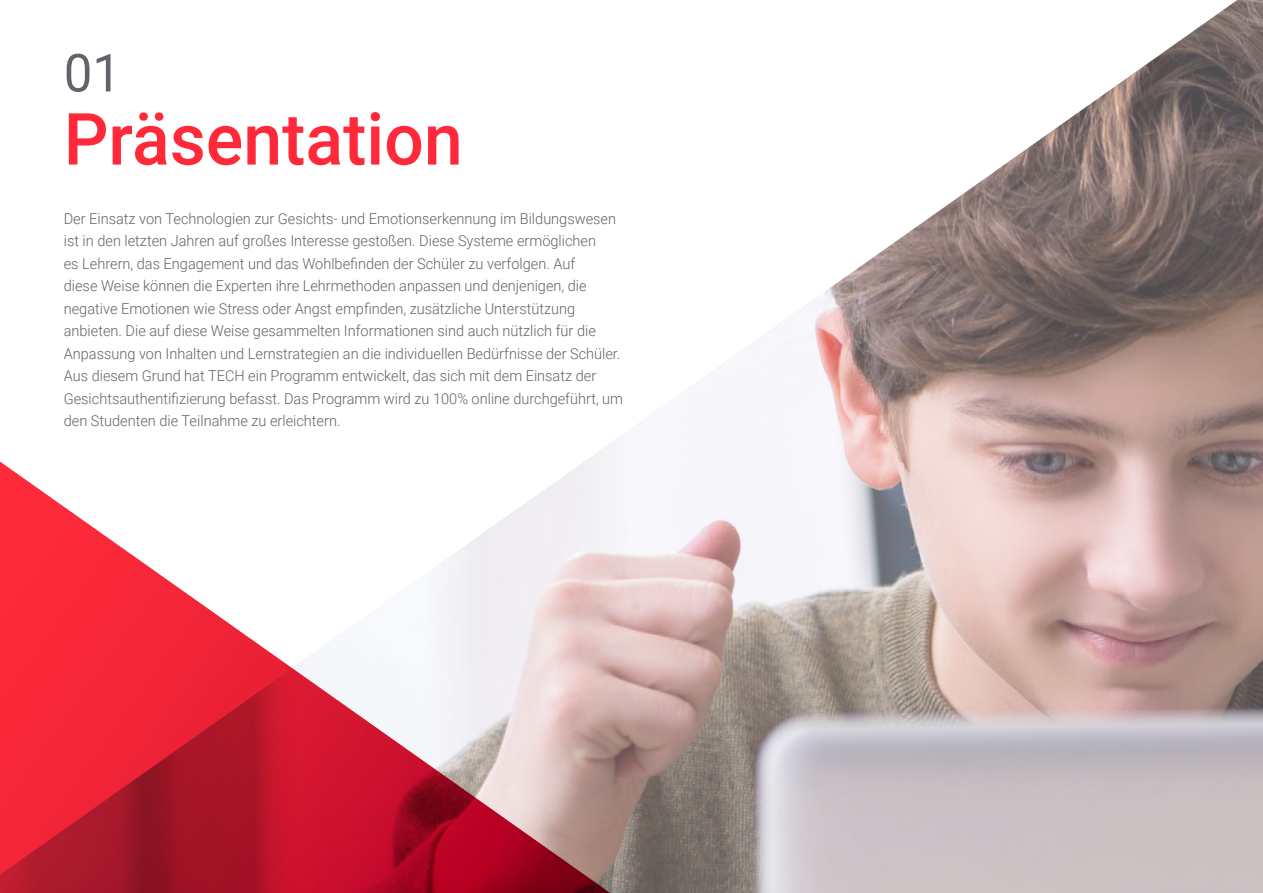
<style>
.page{position:relative;width:1263px;height:893px;background:#fff}
.page>*{position:absolute;margin:0;border:0;box-sizing:border-box;transform-origin:0 0}
.t1{font:500 72px "Roboto";color:#ff293a}
.t2{font:52.5px "Roboto";color:#61646a}
.t3{font:300 15px/22.5px "Roboto";color:#61646a}
</style>
<div class="page">
<img style="left:607px;top:0;width:656px;height:893px">
<svg style="left:0;top:446px;width:640px;height:447px"></svg>
<h2 class="t2" style="left:64px;top:36px;width:59px">01</h2>
<h1 class="t1" style="left:64px;top:89px;width:400px">Präsentation</h1>
<p class="t3" style="left:64px;top:207px;width:561px">Der Einsatz von Technologien zur Gesichts- und Emotionserkennung im Bildungswesen ist in den letzten Jahren auf großes Interesse gestoßen. Diese Systeme ermöglichen<br>es Lehrern, das Engagement und das Wohlbefinden der Schüler zu verfolgen. Auf<br>diese Weise können die Experten ihre Lehrmethoden anpassen und denjenigen, die negative Emotionen wie Stress oder Angst empfinden, zusätzliche Unterstützung anbieten. Die auf diese Weise gesammelten Informationen sind auch nützlich für die Anpassung von Inhalten und Lernstrategien an die individuellen Bedürfnisse der Schüler.<br>Aus diesem Grund hat TECH ein Programm entwickelt, das sich mit dem Einsatz der Gesichtsauthentifizierung befasst. Das Programm wird zu 100% online durchgeführt, um den Studenten die Teilnahme zu erleichtern.</p>
</div>
